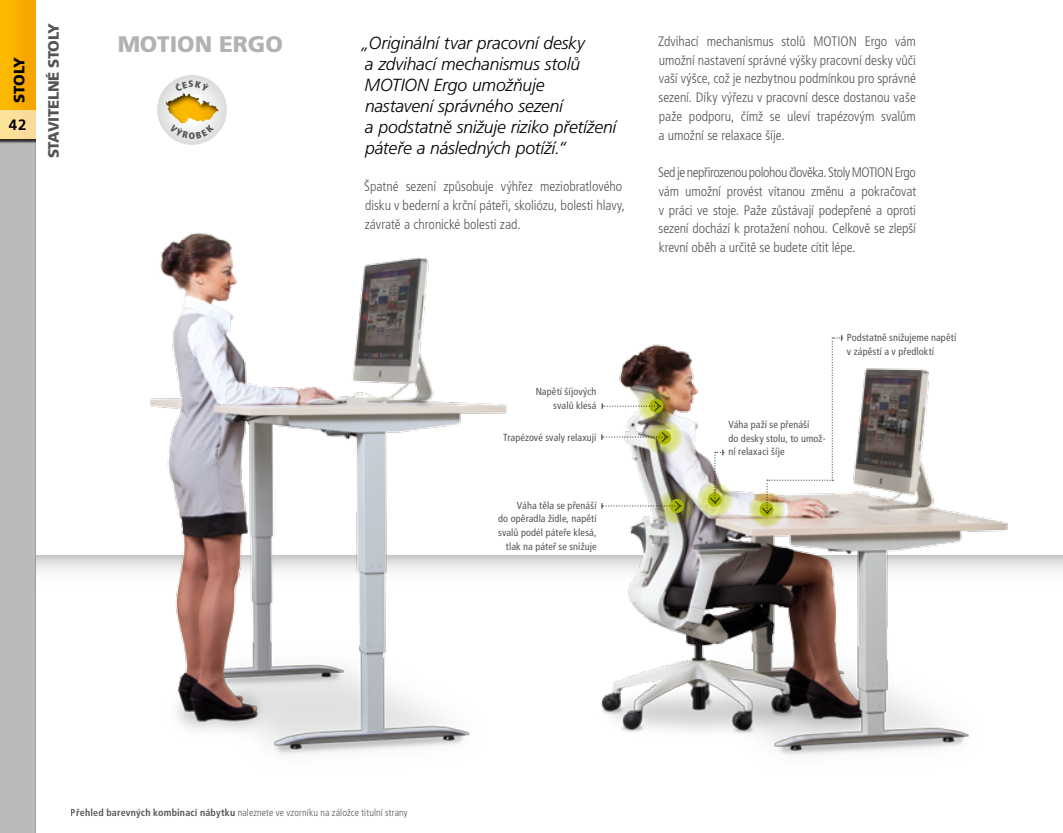
<style>
.page{position:relative;width:1063px;height:833px;background:#fff}
.page>*{position:absolute;margin:0;border:0;box-sizing:border-box;transform-origin:0 0}
.t1{font:900 22.5px "Frutiger";color:#b3b2b2}
.t2{font:italic 300 17.5px/21px "Frutiger";letter-spacing:-.015em;color:#000}
.t3{font:900 15px "Frutiger";color:#555454}
.t4{font:900 15px "Frutiger";letter-spacing:-.01em;color:#000}
.t5{font:700 15px "Frutiger";color:#000}
.t6{font:300 condensed 13.75px/18.8px "Frutiger";letter-spacing:-.005em;color:#555454;text-align:justify}
.t7{font:10.25px/13.6px "Frutiger Condensed";letter-spacing:.01em;color:#555454;text-align:right}
.t8{font:300 condensed 10px "Frutiger";letter-spacing:.01em;color:#575756}
.s1{font-size:10.12px}
.s2{font-family:"Frutiger Condensed";font-weight:700;font-stretch:normal}
</style>
<div class="page">
<div style="left:0;top:555px;width:1063px;height:38px;background:linear-gradient(to bottom,#dadada,#fff)"></div>
<img style="left:71px;top:79px;width:992px;height:676px">
<div style="left:157px;top:75px;width:70px;height:70px;background:#e0e0e0;border-radius:35px"></div>
<div style="left:165px;top:92px;width:54px;height:32px;background:#000;opacity:.75"></div>
<svg style="left:696px;top:481px;width:37px;height:37px"></svg>
<svg style="left:708px;top:492px;width:14px;height:14px"></svg>
<svg style="left:748px;top:491px;width:37px;height:36px"></svg>
<svg style="left:759px;top:502px;width:15px;height:14px"></svg>
<svg style="left:659px;top:488px;width:36px;height:36px"></svg>
<div style="left:670px;top:499px;width:14px;height:14px;background:#aab500;border-radius:50%"></div>
<svg style="left:646px;top:419px;width:36px;height:36px"></svg>
<div style="left:657px;top:430px;width:14px;height:14px;background:#aab500;border-radius:50%"></div>
<svg style="left:638px;top:388px;width:37px;height:36px"></svg>
<svg style="left:649px;top:399px;width:14px;height:14px"></svg>
<svg style="left:602px;top:400px;width:60px;height:12px"></svg>
<svg style="left:601px;top:431px;width:68px;height:12px"></svg>
<svg style="left:601px;top:499px;width:81px;height:13px"></svg>
<svg style="left:709px;top:449px;width:15px;height:56px"></svg>
<svg style="left:761px;top:335px;width:82px;height:180px"></svg>
<div style="left:0;top:0;width:35px;height:139px;background:#f9af00"></div>
<div style="left:0;top:110px;width:35px;height:29px;background:#fcdf99"></div>
<div style="left:0;top:138px;width:37px;height:695px;background:#bababa"></div>
<svg style="left:177px;top:85px;width:31px;height:6px"></svg>
<svg style="left:169px;top:124px;width:45px;height:15px"></svg>
<p class="t4" style="left:11px;top:103px;width:48px;rotate:-90deg">STOLY</p>
<p class="t5" style="left:9px;top:116px;width:19px">42</p>
<p class="t3" style="left:45px;top:158px;width:136px;rotate:-90deg">Stavitelné stoly</p>
<h1 class="t1" style="left:117px;top:32px;width:167px">MOTION ERGO</h1>
<p class="t2" style="left:362px;top:32px;width:256px">„Originální tvar pracovní desky<br>a zdvihací mechanismus stolů<br>MOTION Ergo umožňuje<br>nastavení správného sezení<br>a podstatně snižuje riziko přetížení páteře a následných potíží.“</p>
<p class="t6" style="left:364px;top:177px;width:262px;text-align:left">Špatné sezení způsobuje výhřez meziobratlového disku v bederní a krční páteři, skoliózu, bolesti hlavy, závratě a chronické bolesti zad.</p>
<p class="t7" style="left:536px;top:385px;width:62px">Napětí šíjových svalů <span class="s1">klesá</span></p>
<p class="t7" style="left:503px;top:430px;width:95px">Trapézové svaly <span class="s1">relaxují</span></p>
<p class="t7" style="left:498px;top:498px;width:100px">Váha těla se přenáší<br>do opěradla židle, napětí svalů podél páteře klesá, tlak na páteř se snižuje</p>
<p class="t6" style="left:658px;top:32px;width:259px">Zdvihací mechanismus stolů MOTION Ergo vám umožní nastavení správné výšky pracovní desky vůči vaší výšce, což je nezbytnou podmínkou pro správné sezení. Díky výřezu v pracovní desce dostanou vaše paže podporu, čímž se uleví trapézovým svalům a umožní se relaxace šíje.</p>
<p class="t6" style="left:658px;top:163px;width:260px">Sed je nepřirozenou polohou člověka. Stoly MOTIONErgo vám umožní provést vítanou změnu a pokračovat v práci ve stoje. Paže zůstávají podepřené a oproti sezení dochází k protažení nohou. Celkově se zlepší krevní oběh a určitě se budete cítit lépe.</p>
<p class="t7" style="left:847px;top:331px;width:111px;text-align:left">Podstatně snižujeme napětí v zápěstí a v předloktí</p>
<p class="t7" style="left:728px;top:418px;width:99px;text-align:left">Váha paží se přenáší<br>do desky stolu, to umož&shy;ní relaxaci šíje</p>
<p class="t8" style="left:71px;top:806px;width:338px"><span class="s2">Přehled barevných kombinací nábytku</span> naleznete ve vzorníku na záložce titulní strany</p>
</div>
